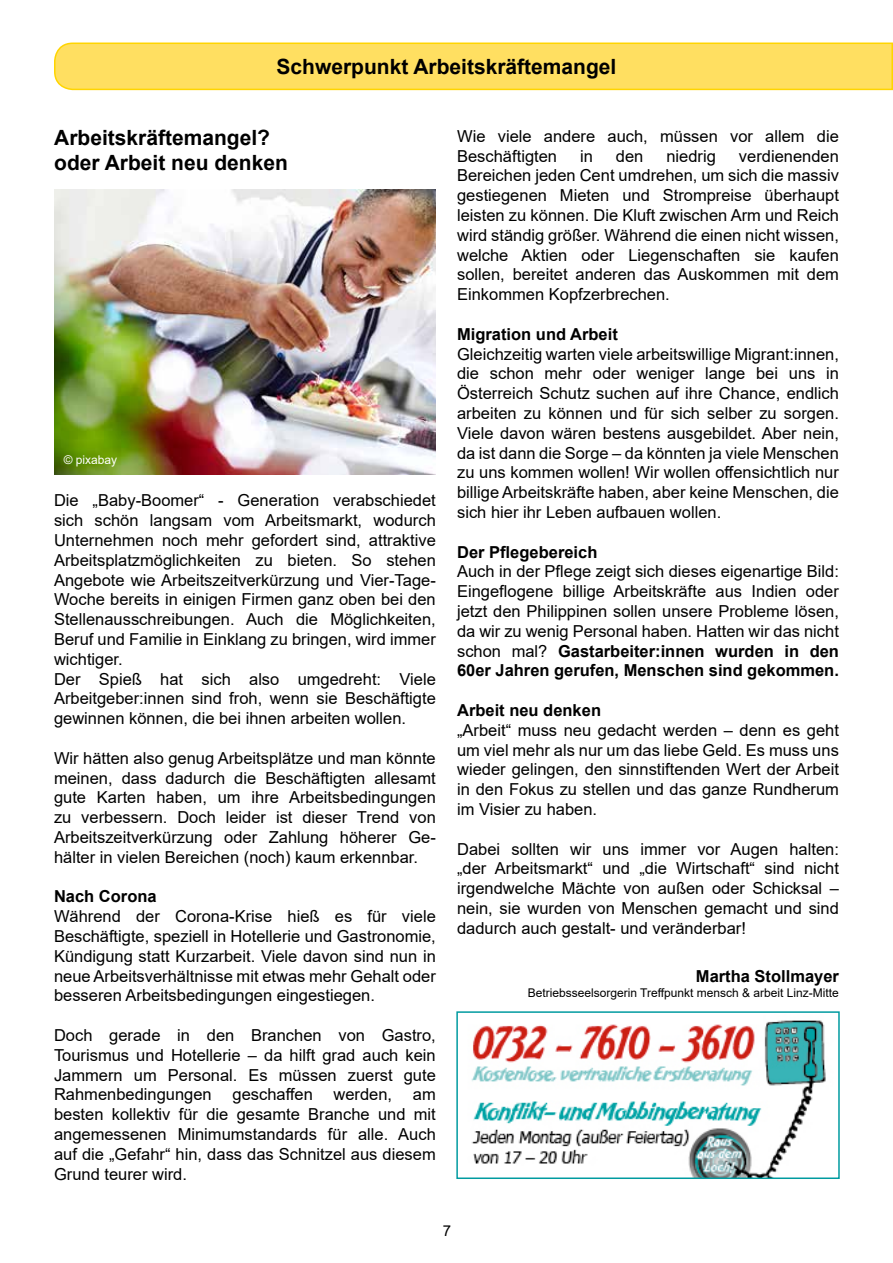
<style>
.page{position:relative;width:893px;height:1263px;background:#fff}
.page>*{position:absolute;margin:0;border:0;box-sizing:border-box;transform-origin:0 0}
.t1{font:700 21px/25.2px "Arial";color:#000}
.t2{font:16.5px/19.8px "Arial";color:#000;text-align:justify}
.t3{font:700 16.5px "Arial";color:#000}
.t4{font:15px "Arial";color:#000}
.t5{font:12px "Arial";color:#000}
.t6{font:12px "Arial";color:#fff}
.s1{font-weight:700}
</style>
<div class="page">
<svg style="left:54px;top:42px;width:839px;height:49px;background:#ffdf5f"></svg>
<img style="left:54px;top:190px;width:382px;height:285px">
<img style="left:471px;top:1020px;width:355px;height:156px">
<div style="left:456px;top:1011px;width:384px;height:168px;border:2px solid #009ba0"></div>
<p class="t1" style="left:276px;top:54px;width:341px">Schwerpunkt Arbeitskräftemangel</p>
<p class="t1" style="left:54px;top:125px;width:235px">Arbeitskräftemangel? oder Arbeit neu denken</p>
<p class="t6" style="left:64px;top:452px;width:55px">© pixabay</p>
<p class="t2" style="left:54px;top:491px;width:383px;text-align:left">Die „Baby-Boomer“ - Generation verabschiedet sich schön langsam vom Arbeitsmarkt, wodurch Unternehmen noch mehr gefordert sind, attraktive Arbeitsplatzmöglichkeiten zu bieten. So stehen Angebote wie Arbeitszeitverkürzung und Vier-Tage-Woche bereits in einigen Firmen ganz oben bei den Stellenausschreibungen. Auch die Möglichkeiten, Beruf und Familie in Einklang zu bringen, wird immer wichtiger.<br>Der Spieß hat sich also umgedreht: Viele Arbeitgeber:innen sind froh, wenn sie Beschäftigte gewinnen können, die bei ihnen arbeiten wollen.</p>
<p class="t2" style="left:54px;top:748px;width:383px">Wir hätten also genug Arbeitsplätze und man könnte meinen, dass dadurch die Beschäftigten allesamt gute Karten haben, um ihre Arbeitsbedingungen zu verbessern. Doch leider ist dieser Trend von Arbeitszeitverkürzung oder Zahlung höherer Ge&shy;hälter in vielen Bereichen (noch) kaum erkennbar.</p>
<p class="t3" style="left:54px;top:885px;width:104px">Nach Corona</p>
<p class="t2" style="left:54px;top:906px;width:383px">Während der Corona-Krise hieß es für viele Beschäftigte, speziell in Hotellerie und Gastronomie, Kündigung statt Kurzarbeit. Viele davon sind nun in neue Arbeitsverhältnisse mit etwas mehr Gehalt oder besseren Arbeitsbedingungen eingestiegen.</p>
<p class="t2" style="left:54px;top:1025px;width:383px">Doch gerade in den Branchen von Gastro, Tourismus und Hotellerie – da hilft grad auch kein Jammern um Personal. Es müssen zuerst gute Rahmenbedingungen</p>
<p class="t2" style="left:232px;top:1085px;width:82px">geschaffen</p>
<p class="t2" style="left:334px;top:1085px;width:60px">werden,</p>
<p class="t2" style="left:54px;top:1085px;width:383px;text-indent:359px">am besten kollektiv für die gesamte Branche und mit angemessenen Minimumstandards für alle. Auch auf die „Gefahr“ hin, dass das Schnitzel aus diesem Grund teurer wird.</p>
<p class="t2" style="left:457px;top:126px;width:383px">Wie viele andere auch, müssen vor allem die<br>Beschäftigten</p>
<p class="t2" style="left:457px;top:146px;width:383px;text-indent:282px">verdienenden Bereichen jeden Cent umdrehen, um sich die massiv gestiegenen Mieten und Strompreise überhaupt leisten zu können. Die Kluft zwischen Arm und Reich wird ständig größer. Während die einen nicht wissen, welche Aktien oder Liegenschaften sie kaufen sollen, bereitet anderen das Auskommen mit dem Einkommen Kopfzerbrechen.</p>
<p class="t3" style="left:457px;top:322px;width:162px">Migration und Arbeit</p>
<p class="t2" style="left:457px;top:344px;width:383px">Gleichzeitig warten viele arbeitswillige Migrant:innen, die schon mehr oder weniger lange bei uns in Österreich Schutz suchen auf ihre Chance, endlich arbeiten zu können und für sich selber zu sorgen.<br>Viele davon wären bestens ausgebildet. Aber nein, da ist dann die Sorge – da könnten ja viele Menschen zu uns kommen wollen! Wir wollen offensichtlich nur billige Arbeitskräfte haben, aber keine Menschen, die sich hier ihr Leben aufbauen wollen.</p>
<p class="t3" style="left:457px;top:540px;width:142px">Der Pflegebereich</p>
<p class="t2" style="left:457px;top:561px;width:383px">Auch in der Pflege zeigt sich dieses eigenartige Bild:<br>Eingeflogene billige Arbeitskräfte aus Indien oder jetzt den Philippinen sollen unsere Probleme lösen, da wir zu wenig Personal haben. Hatten wir das nicht schon mal? <span class="s1">Gastarbeiter:innen wurden in den 60er Jahren gerufen, Menschen sind gekommen.</span></p>
<p class="t3" style="left:457px;top:698px;width:145px">Arbeit neu denken</p>
<p class="t2" style="left:457px;top:720px;width:383px">„Arbeit“ muss neu gedacht werden – denn es geht um viel mehr als nur um das liebe Geld. Es muss uns wieder gelingen, den sinnstiftenden Wert der Arbeit in den Fokus zu stellen und das ganze Rundherum im Visier zu haben.</p>
<p class="t2" style="left:457px;top:839px;width:383px">Dabei sollten wir uns immer vor Augen halten: „der Arbeitsmarkt“ und „die Wirtschaft“ sind nicht irgendwelche Mächte von außen oder Schicksal – nein, sie wurden von Menschen gemacht und sind dadurch auch gestalt- und veränderbar!</p>
<p class="t3" style="left:696px;top:965px;width:145px">Martha Stollmayer</p>
<p class="t5" style="left:528px;top:984px;width:313px">Betriebsseelsorgerin Treffpunkt mensch &amp; arbeit Linz-Mitte</p>
<p class="t2" style="left:580px;top:146px;width:14px">in</p>
<p class="t2" style="left:616px;top:146px;width:29px">den</p>
<p class="t2" style="left:666px;top:146px;width:51px">niedrig</p>
<p class="t4" style="left:443px;top:1220px;width:10px">7</p>
</div>
